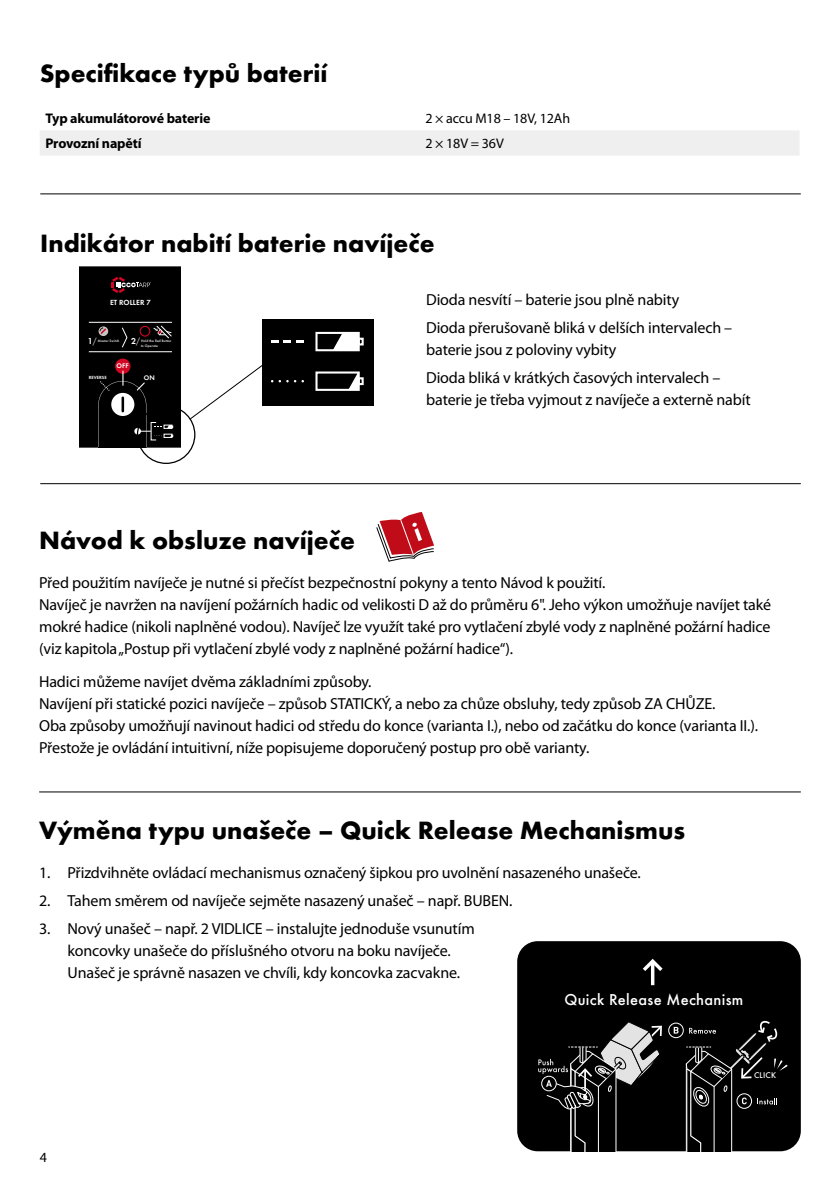
<style>
.page{position:relative;width:840px;height:1191px;background:#fff}
.page>*{position:absolute;margin:0;border:0;box-sizing:border-box;transform-origin:0 0}
._20_H2{font:700 26px "Futura TOT";color:#000}
.t1{font:500 16.4px "Futura TOT";letter-spacing:.02em;color:#fff}
._20_text{font:16px/22px "Myriad Pro";letter-spacing:-.01em;color:#000}
._20_odrazky_bez_odsazeni{font:16px/22px "Myriad Pro";letter-spacing:-.01em;color:#000}
._2018_tab_text_bold{font:700 14px "Myriad Pro";letter-spacing:-.01em;color:#000}
._2018_tab_text{font:14px "Myriad Pro";letter-spacing:-.01em;color:#000}
.t2{font:600 9px "Futura TOT";color:#fff}
.t3{font:500 8.6px "Futura TOT";letter-spacing:.02em;color:#fff}
.t4{font:600 7.6px "Futura TOT";color:#fff}
.t5{font:600 7px "Futura TOT";color:#fff}
.t6{font:600 4.6px "Futura TOT";color:#fff}
.t7{font:500 3.6px/4.4px "Futura TOT";letter-spacing:.02em;color:#fff}
.s1{font-family:"Futura TOT Ligh Cond";font-weight:400}
</style>
<div class="page">
<hr style="left:40px;top:483px;width:760px;height:1px;background:#000">
<hr style="left:40px;top:193px;width:760px;height:1px;background:#000">
<div style="left:40px;top:131px;width:759px;height:25px;background:#efefef"></div>
<svg style="left:79px;top:266px;width:102px;height:182px;background:#110e0e"></svg>
<div style="left:262px;top:319px;width:112px;height:86px;background:#000"></div>
<div style="left:315px;top:332px;width:44px;height:19px;border:2px solid #fff"></div>
<svg style="left:332px;top:333px;width:26px;height:17px"></svg>
<svg style="left:349px;top:376px;width:7px;height:12px"></svg>
<div style="left:357px;top:338px;width:6px;height:7px;border:2px solid #fff"></div>
<div style="left:315px;top:371px;width:44px;height:20px;border:2px solid #fff"></div>
<div style="left:357px;top:377px;width:6px;height:8px;border:2px solid #fff"></div>
<svg style="left:271px;top:340px;width:33px;height:3px"></svg>
<svg style="left:294px;top:380px;width:10px;height:2px"></svg>
<div style="left:137px;top:405px;width:58px;height:59px;border:1px solid #000;border-radius:50%"></div>
<svg style="left:189px;top:365px;width:99px;height:55px"></svg>
<hr style="left:39px;top:791px;width:761px;height:1px;background:#000">
<svg style="left:376px;top:512px;width:58px;height:50px"></svg>
<div style="left:517px;top:941px;width:283px;height:210px;background:#000"></div>
<svg style="left:650px;top:974px;width:4px;height:11px"></svg>
<svg style="left:638px;top:956px;width:28px;height:18px"></svg>
<svg style="left:668px;top:1023px;width:15px;height:14px"></svg>
<div style="left:668px;top:1022px;width:15px;height:16px;border:1px solid #fff;border-radius:50%"></div>
<svg style="left:673px;top:1027px;width:5px;height:6px"></svg>
<svg style="left:538px;top:1021px;width:124px;height:130px;background:#2f2f2f"></svg>
<svg style="left:685px;top:1021px;width:102px;height:130px;background:#131313"></svg>
<p class="_20_H2" style="left:40px;top:57px;width:289px">Specifikace typů baterií</p>
<p class="_2018_tab_text_bold" style="left:45px;top:110px;width:166px">Typ akumulátorové baterie</p>
<p class="_2018_tab_text" style="left:425px;top:111px;width:146px">2 × accu M18 – 18V, 12Ah</p>
<p class="_2018_tab_text_bold" style="left:45px;top:136px;width:98px">Provozní napětí</p>
<p class="_2018_tab_text" style="left:425px;top:136px;width:80px">2 × 18V = 36V</p>
<p class="_20_H2" style="left:40px;top:227px;width:395px">Indikátor nabití baterie navíječe</p>
<p class="t4" style="left:110px;top:298px;width:42px">ET ROLLER 7</p>
<p class="t2" style="left:88px;top:335px;width:10px">1<span class="s1">/</span></p>
<p class="t7" style="left:98px;top:339px;width:23px">Master Switch</p>
<p class="t2" style="left:131px;top:335px;width:10px">2<span class="s1">/</span></p>
<p class="t7" style="left:141px;top:339px;width:32px">Hold the Red Button to Operate</p>
<p class="t5" style="left:116px;top:362px;width:13px">OFF</p>
<p class="t6" style="left:89px;top:375px;width:19px">REVERSE</p>
<p class="t5" style="left:144px;top:374px;width:12px">ON</p>
<p class="_20_odrazky_bez_odsazeni" style="left:426px;top:289px;width:254px">Dioda nesvítí – baterie jsou plně nabity</p>
<p class="_20_odrazky_bez_odsazeni" style="left:426px;top:317px;width:307px">Dioda přerušovaně bliká v delších intervalech – baterie jsou z poloviny vybity</p>
<p class="_20_odrazky_bez_odsazeni" style="left:426px;top:366px;width:326px">Dioda bliká v krátkých časových intervalech – baterie je třeba vyjmout z navíječe a externě nabít</p>
<p class="_20_H2" style="left:39px;top:523px;width:317px">Návod k obsluze navíječe</p>
<p class="_20_text" style="left:39px;top:571px;width:733px">Před použitím navíječe je nutné si přečíst bezpečnostní pokyny a tento Návod k použití.<br>Navíječ je navržen na navíjení požárních hadic od velikosti D až do průměru 6". Jeho výkon umožňuje navíjet také mokré hadice (nikoli naplněné vodou). Navíječ lze využít také pro vytlačení zbylé vody z naplněné požární hadice (viz kapitola „Postup při vytlačení zbylé vody z naplněné požární hadice“).</p>
<p class="_20_text" style="left:39px;top:671px;width:720px">Hadici můžeme navíjet dvěma základními způsoby.<br>Navíjení při statické pozici navíječe – způsob STATICKÝ, a nebo za chůze obsluhy, tedy způsob ZA CHŮZE.<br>Oba způsoby umožňují navinout hadici od středu do konce (varianta I.), nebo od začátku do konce (varianta II.).<br>Přestože je ovládání intuitivní, níže popisujeme doporučený postup pro obě varianty.</p>
<p class="_20_H2" style="left:39px;top:814px;width:647px">Výměna typu unašeče – Quick Release Mechanismus</p>
<p class="_20_text" style="left:39px;top:862px;width:603px">1. Přizdvihněte ovládací mechanismus označený šipkou pro uvolnění nasazeného unašeče.</p>
<p class="_20_text" style="left:39px;top:890px;width:474px">2. Tahem směrem od navíječe sejměte nasazený unašeč – např. BUBEN.</p>
<p class="_20_text" style="left:67px;top:917px;width:408px;text-indent:-28px">3. Nový unašeč – např. 2 VIDLICE – instalujte jednoduše vsunutím koncovky unašeče do příslušného otvoru na boku navíječe.<br>Unašeč je správně nasazen ve chvíli, kdy koncovka zacvakne.</p>
<p class="t1" style="left:564px;top:990px;width:180px">Quick Release Mechanism</p>
<p class="t3" style="left:753px;top:1069px;width:24px">CLICK</p>
<p class="_2018_tab_text" style="left:40px;top:1149px;width:9px">4</p>
</div>
